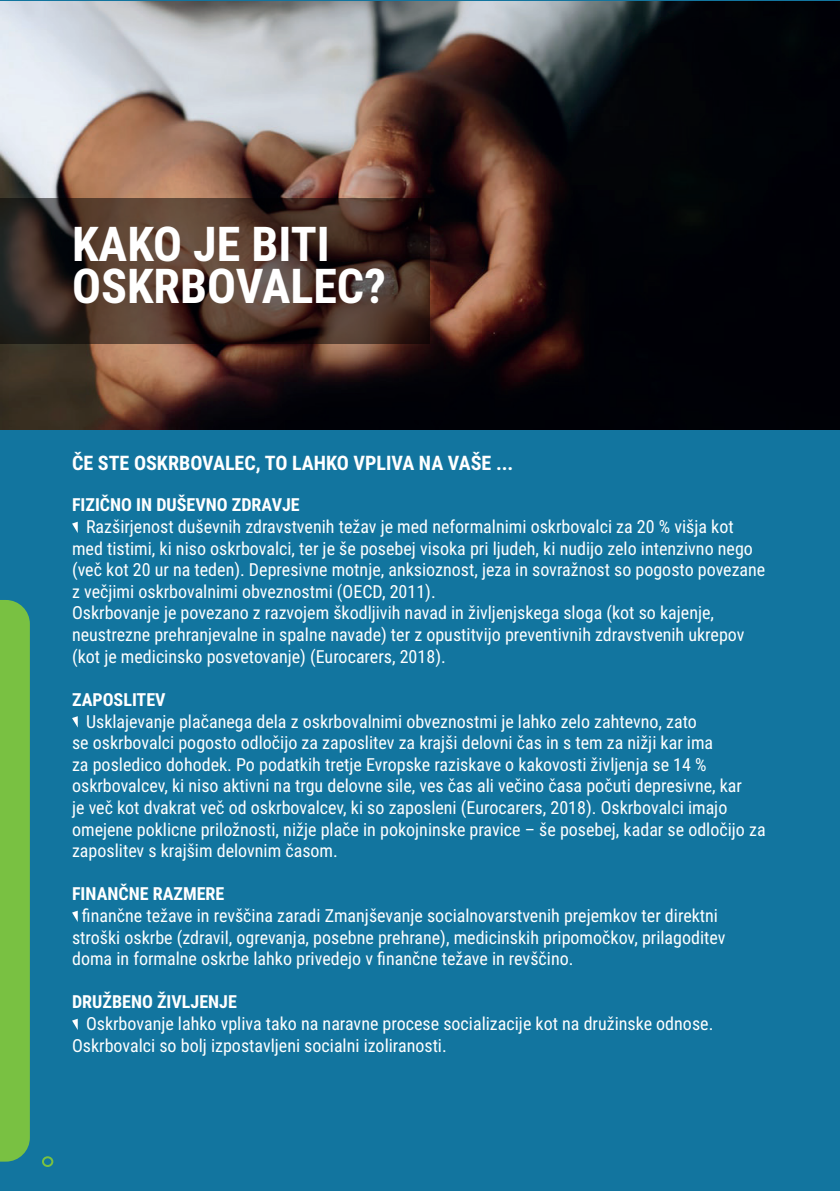
<style>
.page{position:relative;width:840px;height:1191px;background:#fff}
.page>*{position:absolute;margin:0;border:0;box-sizing:border-box;transform-origin:0 0}
.t1{font:700 48px/42px "Roboto Condensed";color:#fff}
.t2{font:700 20px "Roboto Condensed";color:#fff}
.t3{font:18px/21.6px "Roboto Condensed";color:#fff}
.t4{font:700 18px "Roboto Condensed";color:#fff}
</style>
<div class="page">
<div style="left:0;top:0;width:839px;height:1191px;background:#12759f"></div>
<div style="left:0;top:600px;width:30px;height:561px;background:#79c142"></div>
<img style="left:0;top:1px;width:839px;height:428px">
<svg style="left:72px;top:522px;width:6px;height:11px"></svg>
<svg style="left:72px;top:716px;width:6px;height:11px"></svg>
<svg style="left:72px;top:910px;width:6px;height:12px"></svg>
<svg style="left:72px;top:1018px;width:6px;height:12px"></svg>
<div style="left:42px;top:1156px;width:11px;height:11px;border:2px solid #79c142;border-radius:50%"></div>
<svg style="left:0;top:198px;width:429px;height:146px;background:#453128"></svg>
<h1 class="t1" style="left:72px;top:221px;width:315px">KAKO JE BITI<br>OSKRBOVALEC?</h1>
<p class="t2" style="left:72px;top:449px;width:442px">ČE STE OSKRBOVALEC, TO LAHKO VPLIVA NA VAŠE ...</p>
<p class="t4" style="left:72px;top:492px;width:229px">FIZIČNO IN DUŠEVNO ZDRAVJE</p>
<p class="t3" style="left:72px;top:515px;width:694px;text-indent:14px">Razširjenost duševnih zdravstvenih težav je med neformalnimi oskrbovalci za 20 % višja kot med tistimi, ki niso oskrbovalci, ter je še posebej visoka pri ljudeh, ki nudijo zelo intenzivno nego (več kot 20 ur na teden). Depresivne motnje, anksioznost, jeza in sovražnost so pogosto povezane z večjimi oskrbovalnimi obveznostmi (OECD, 2011).<br>Oskrbovanje je povezano z razvojem škodljivih navad in življenjskega sloga (kot so kajenje, neustrezne prehranjevalne in spalne navade) ter z opustitvijo preventivnih zdravstvenih ukrepov (kot je medicinsko posvetovanje) (Eurocarers, 2018).</p>
<p class="t4" style="left:72px;top:687px;width:95px">ZAPOSLITEV</p>
<p class="t3" style="left:72px;top:709px;width:694px;text-indent:14px">Usklajevanje plačanega dela z oskrbovalnimi obveznostmi je lahko zelo zahtevno, zato<br>se oskrbovalci pogosto odločijo za zaposlitev za krajši delovni čas in s tem za nižji kar ima<br>za posledico dohodek. Po podatkih tretje Evropske raziskave o kakovosti življenja se 14 % oskrbovalcev, ki niso aktivni na trgu delovne sile, ves čas ali večino časa počuti depresivne, kar<br>je več kot dvakrat več od oskrbovalcev, ki so zaposleni (Eurocarers, 2018). Oskrbovalci imajo omejene poklicne priložnosti, nižje plače in pokojninske pravice – še posebej, kadar se odločijo za zaposlitev s krajšim delovnim časom.</p>
<p class="t4" style="left:72px;top:881px;width:154px">FINANČNE RAZMERE</p>
<p class="t3" style="left:72px;top:904px;width:654px;text-indent:10px">finančne težave in revščina zaradi Zmanjševanje socialnovarstvenih prejemkov ter direktni stroški oskrbe (zdravil, ogrevanja, posebne prehrane), medicinskih pripomočkov, prilagoditev doma in formalne oskrbe lahko privedejo v finančne težave in revščino.</p>
<p class="t4" style="left:72px;top:989px;width:166px">DRUŽBENO ŽIVLJENJE</p>
<p class="t3" style="left:72px;top:1012px;width:642px;text-indent:14px">Oskrbovanje lahko vpliva tako na naravne procese socializacije kot na družinske odnose.<br>Oskrbovalci so bolj izpostavljeni socialni izoliranosti.</p>
</div>
